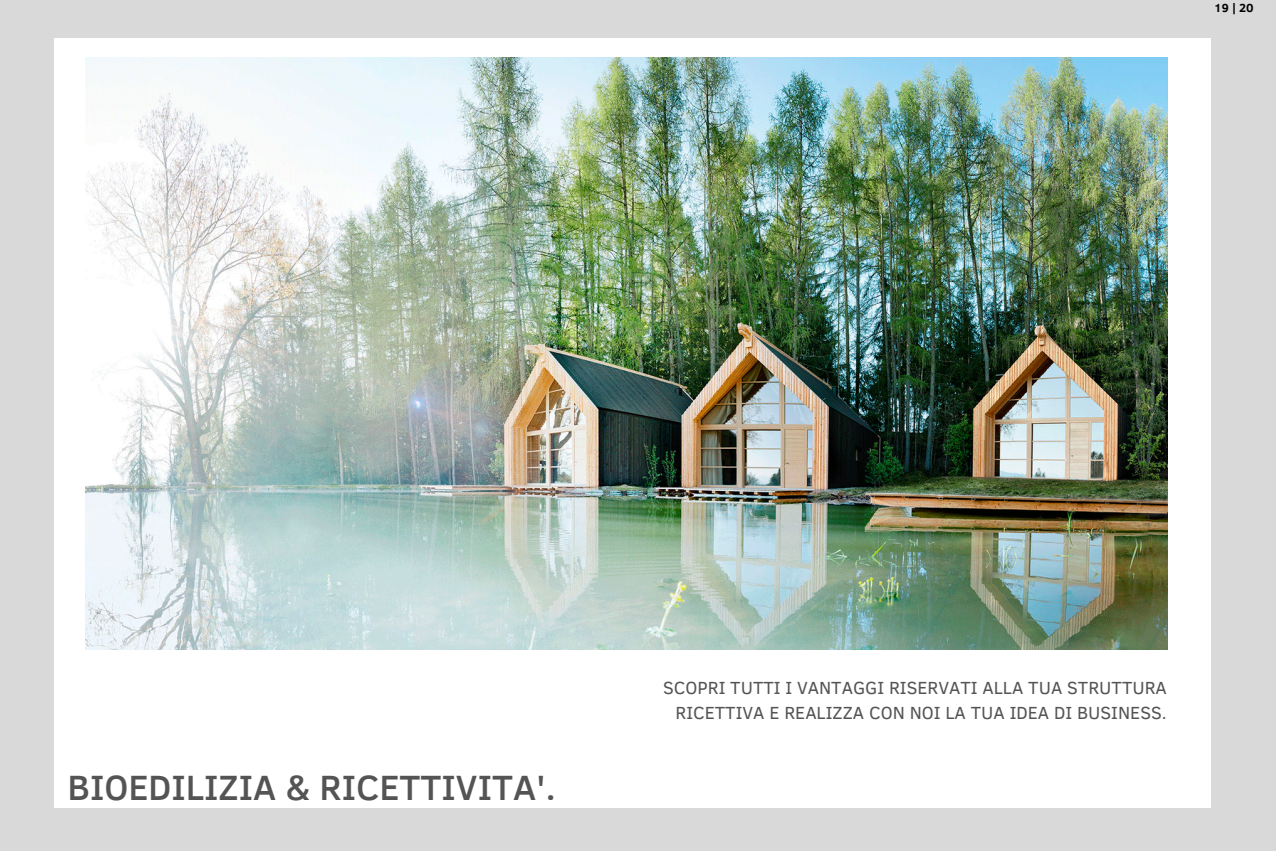
<style>
.page{position:relative;width:1276px;height:851px;background:#fff}
.page>*{position:absolute;margin:0;border:0;box-sizing:border-box;transform-origin:0 0}
.t1{font:500 36px "Clear Sans";color:#545454}
.t2{font:18px/25.5px "Clear Sans";color:#545454;text-align:right}
.t3{font:700 12px "Clear Sans";color:#000}
</style>
<div class="page">
<div style="left:0;top:0;width:1275px;height:850px;background:#d9d9d9"></div>
<div style="left:54px;top:38px;width:1156px;height:769px;background:#fff"></div>
<img style="left:85px;top:57px;width:1082px;height:592px">
<p class="t3" style="left:1213px;top:-1px;width:41px">19 | 20</p>
<h1 class="t1" style="left:67px;top:761px;width:490px">BIOEDILIZIA &amp; RICETTIVITA'.</h1>
<p class="t2" style="left:663px;top:673px;width:505px">SCOPRI TUTTI I VANTAGGI RISERVATI ALLA TUA STRUTTURA<br>RICETTIVA E REALIZZA CON NOI LA TUA IDEA DI BUSINESS.</p>
</div>
